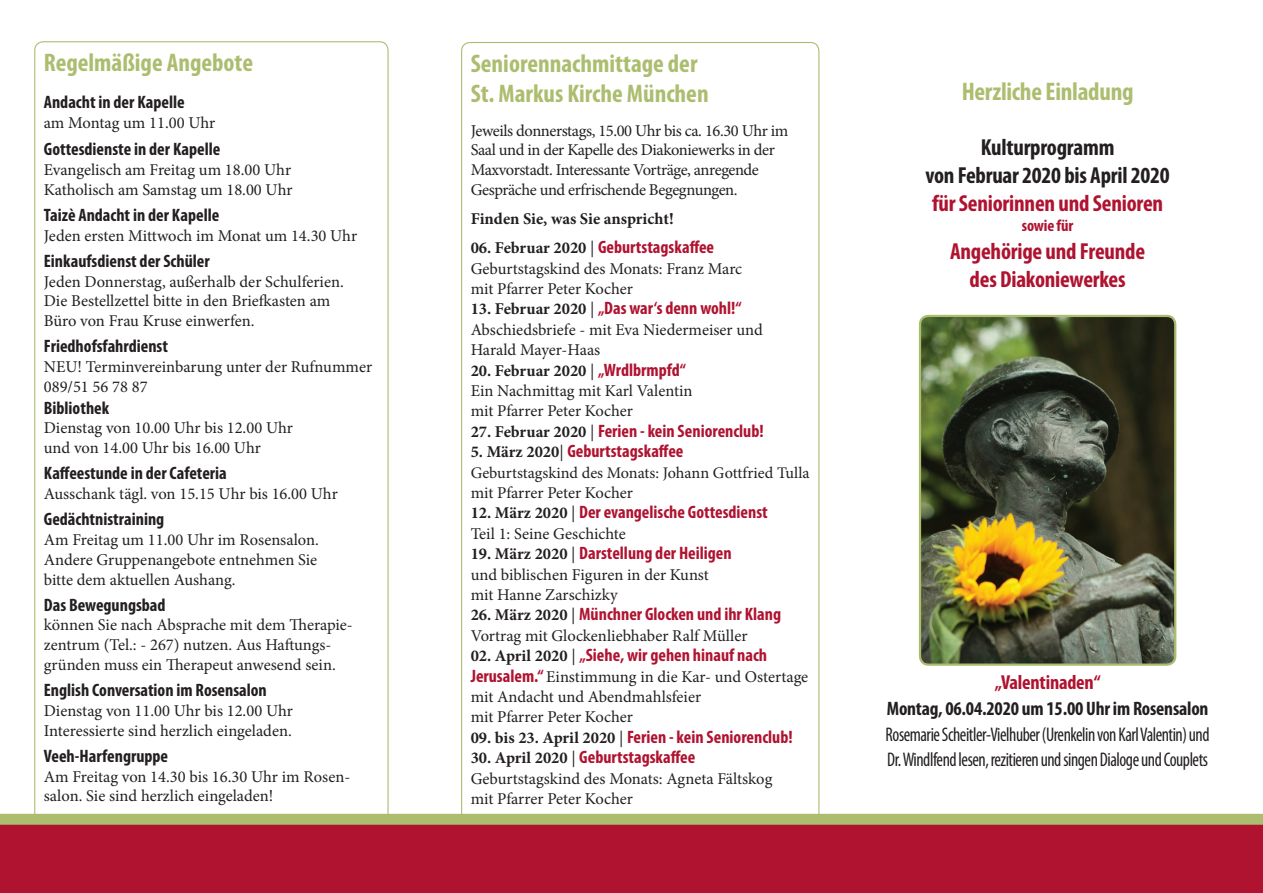
<style>
.page{position:relative;width:1263px;height:893px;background:#fff}
.page>*{position:absolute;margin:0;border:0;box-sizing:border-box;transform-origin:0 0}
.t1{font:700 condensed 25.5px/30px "Myriad Pro";color:#adbd70}
.t2{font:700 condensed 23.25px/27.9px "Myriad Pro";letter-spacing:-.01em;color:#231f20}
.t3{font:700 condensed 23.25px "Myriad Pro";letter-spacing:-.01em;color:#af1330}
.t4{font:700 condensed 20.25px "Myriad Pro";letter-spacing:-.01em;color:#af1330}
.t5{font:condensed 19.8px/25.5px "Myriad Pro";letter-spacing:-.025em;color:#231f20;scale:.91 1}
.t6{font:700 condensed 19.5px "Myriad Pro";letter-spacing:-.01em;color:#231f20}
.t7{font:700 condensed 18px "Myriad Pro";color:#af1330}
.t8{font:700 condensed 18px "Myriad Pro";color:#231f20}
.t9{font:16.5px/19.8px "Minion Pro";letter-spacing:-.005em;color:#231f20}
.t10{font:16.5px/19.8px "Minion Pro";letter-spacing:-.025em;color:#231f20}
.t11{font:700 16.5px "Minion Pro";color:#231f20}
.t12{font:700 condensed 16.5px "Myriad Pro";letter-spacing:-.01em;color:#af1330}
.t13{font:16.2px "Minion Pro";color:#231f20}
.s1{font-family:"Minion Pro";font-stretch:normal;font-size:16.5px;color:#231f20}
.s2{font-family:"Minion Pro";font-weight:400;font-stretch:normal;font-size:16.5px;color:#231f20}
.s3{font-weight:700}
.s4{font-family:"Myriad Pro";font-weight:700;font-stretch:condensed;font-size:18px;color:#af1330}
.s5{color:#af1330}
</style>
<div class="page">
<div style="left:0;top:825px;width:1263px;height:68px;background:#af1330"></div>
<svg style="left:0;top:814px;width:1263px;height:11px;background:#adb86e"></svg>
<img style="left:920px;top:316px;width:255px;height:349px">
<div style="left:919px;top:315px;width:257px;height:351px;border:2px solid #adbd70;border-radius:9px"></div>
<p class="t1" style="left:44px;top:47px;width:211px">Regelmäßige Angebote</p>
<p class="t8" style="left:44px;top:91px;width:142px">Andacht in der Kapelle</p>
<p class="t9" style="left:44px;top:113px;width:173px">am Montag um 11.00 Uhr</p>
<p class="t8" style="left:44px;top:138px;width:178px">Gottesdienste in der Kapelle</p>
<p class="t9" style="left:44px;top:160px;width:249px">Evangelisch am Freitag um 18.00 Uhr</p>
<p class="t9" style="left:44px;top:180px;width:250px">Katholisch am Samstag um 18.00 Uhr</p>
<p class="t8" style="left:44px;top:204px;width:177px">Taizè Andacht in der Kapelle</p>
<p class="t9" style="left:44px;top:226px;width:315px">Jeden ersten Mittwoch im Monat um 14.30 Uhr</p>
<p class="t8" style="left:44px;top:250px;width:167px">Einkaufsdienst der Schüler</p>
<p class="t9" style="left:44px;top:271px;width:301px">Jeden Donnerstag, außerhalb der Schulferien.<br>Die Bestellzettel bitte in den Briefkasten am<br>Büro von Frau Kruse einwerfen.</p>
<p class="t8" style="left:44px;top:335px;width:126px">Friedhofsfahrdienst</p>
<p class="t9" style="left:44px;top:357px;width:330px">NEU! Terminvereinbarung unter der Rufnummer<br>089/51 56 78 87</p>
<p class="t8" style="left:44px;top:396px;width:67px">Bibliothek</p>
<p class="t9" style="left:44px;top:418px;width:251px">Dienstag von 10.00 Uhr bis 12.00 Uhr</p>
<p class="t9" style="left:44px;top:438px;width:219px">und von 14.00 Uhr bis 16.00 Uhr</p>
<p class="t8" style="left:44px;top:462px;width:185px">Kaffeestunde in der Cafeteria</p>
<p class="t9" style="left:44px;top:484px;width:296px">Ausschank tägl. von 15.15 Uhr bis 16.00 Uhr</p>
<p class="t8" style="left:44px;top:508px;width:122px">Gedächtnistraining</p>
<p class="t9" style="left:44px;top:530px;width:277px;text-align:justify">Am Freitag um 11.00 Uhr im Rosensalon.<br>Andere Gruppenangebote entnehmen Sie bitte dem aktuellen Aushang.</p>
<p class="t8" style="left:44px;top:593px;width:123px">Das Bewegungsbad</p>
<p class="t9" style="left:44px;top:615px;width:310px">können Sie nach Absprache mit dem Therapie&shy;zentrum (Tel.: - 267) nutzen. Aus Haftungs-</p>
<p class="t9" style="left:44px;top:655px;width:293px">gründen muss ein Therapeut anwesend sein.</p>
<p class="t8" style="left:44px;top:679px;width:225px">English Conversation im Rosensalon</p>
<p class="t9" style="left:44px;top:701px;width:251px">Dienstag von 11.00 Uhr bis 12.00 Uhr</p>
<p class="t9" style="left:44px;top:721px;width:249px">Interessierte sind herzlich eingeladen.</p>
<p class="t8" style="left:44px;top:745px;width:126px">Veeh-Harfengruppe</p>
<p class="t9" style="left:44px;top:766px;width:308px">Am Freitag von 14.30 bis 16.30 Uhr im Rosen&shy;salon. Sie sind herzlich eingeladen!</p>
<p class="t1" style="left:471px;top:48px;width:239px">Seniorennachmittage der<br>St. Markus Kirche München</p>
<p class="t10" style="left:471px;top:120px;width:319px">Jeweils donnerstags, 15.00 Uhr bis ca. 16.30 Uhr im Saal und in der Kapelle des Diakoniewerks in der Maxvorstadt. Interessante Vorträge, anregende Gespräche und erfrischende Begegnungen.</p>
<p class="t11" style="left:471px;top:207px;width:205px">Finden Sie, was Sie anspricht!</p>
<p class="t7" style="left:471px;top:236px;width:245px"><span class="s1">06. Februar 2020</span> <span class="s2">|</span> Geburtstagskaffee</p>
<p class="t9" style="left:471px;top:258px;width:273px;line-height:20.4px">Geburtstagskind des Monats: Franz Marc mit Pfarrer Peter Kocher</p>
<p class="t7" style="left:471px;top:297px;width:272px"><span class="s1">13. Februar 2020</span> <span class="s2">|</span> „Das war‘s denn wohl!“</p>
<p class="t9" style="left:471px;top:319px;width:294px;line-height:20.4px">Abschiedsbriefe - mit Eva Niedermeiser und<br>Harald Mayer-Haas</p>
<p class="t9" style="left:471px;top:360px;width:223px;line-height:20.4px"><span class="s3">20. Februar 2020</span> | <span class="s4">„Wrdlbrmpfd“<br></span>Ein Nachmittag mit Karl Valentin</p>
<p class="t9" style="left:471px;top:401px;width:164px">mit Pfarrer Peter Kocher</p>
<p class="t7" style="left:471px;top:419px;width:295px"><span class="s1">27. Februar 2020</span> <span class="s2">|</span> Ferien - kein Seniorenclub!</p>
<p class="t7" style="left:471px;top:440px;width:214px"><span class="s1">5. März 2020</span><span class="s2">|</span> Geburtstagskaffee</p>
<p class="t13" style="left:471px;top:461px;width:340px">Geburtstagskind des Monats: Johann Gottfried Tulla</p>
<p class="t9" style="left:471px;top:483px;width:164px">mit Pfarrer Peter Kocher</p>
<p class="t7" style="left:471px;top:501px;width:299px"><span class="s1">12. März 2020</span> <span class="s2">|</span> Der evangelische Gottesdienst</p>
<p class="t9" style="left:471px;top:524px;width:157px">Teil 1: Seine Geschichte</p>
<p class="t7" style="left:471px;top:542px;width:262px"><span class="s1">19. März 2020</span> <span class="s2">|</span> Darstellung der Heiligen</p>
<p class="t9" style="left:471px;top:564px;width:240px">und biblischen Figuren in der Kunst</p>
<p class="t9" style="left:471px;top:585px;width:148px">mit Hanne Zarschizky</p>
<p class="t7" style="left:471px;top:603px;width:312px"><span class="s1">26. März 2020</span> <span class="s2">|</span> Münchner Glocken und ihr Klang</p>
<p class="t9" style="left:471px;top:626px;width:278px">Vortrag mit Glockenliebhaber Ralf Müller</p>
<p class="t7" style="left:471px;top:644px;width:298px"><span class="s1">02. April 2020</span> <span class="s2">|</span> „Siehe, wir gehen hinauf nach</p>
<p class="t9" style="left:471px;top:666px;width:339px;line-height:20.4px"><span class="s4">Jerusalem.“</span> Einstimmung in die Kar- und Ostertage mit Andacht und Abendmahlsfeier</p>
<p class="t9" style="left:471px;top:707px;width:164px">mit Pfarrer Peter Kocher</p>
<p class="t7" style="left:471px;top:725px;width:323px"><span class="s1">09. bis 23. April 2020</span> <span class="s2">|</span> Ferien - kein Seniorenclub!</p>
<p class="t7" style="left:471px;top:746px;width:226px"><span class="s1">30. April 2020</span> <span class="s2">|</span> Geburtstagskaffee</p>
<p class="t9" style="left:471px;top:768px;width:303px;line-height:20.4px">Geburtstagskind des Monats: Agneta Fältskog mit Pfarrer Peter Kocher</p>
<p class="t1" style="left:962px;top:76px;width:173px">Herzliche Einladung</p>
<p class="t2" style="left:981px;top:133px;width:135px">Kulturprogramm</p>
<p class="t2" style="left:925px;top:161px;width:246px">von Februar 2020 bis April 2020 <span class="s5">für Seniorinnen und Senioren</span></p>
<p class="t12" style="left:1022px;top:215px;width:53px">sowie für</p>
<p class="t3" style="left:950px;top:237px;width:197px">Angehörige und Freunde</p>
<p class="t3" style="left:970px;top:265px;width:157px">des Diakoniewerkes</p>
<p class="t4" style="left:995px;top:670px;width:107px">„Valentinaden“</p>
<p class="t6" style="left:887px;top:697px;width:323px">Montag, 06.04.2020 um 15.00 Uhr im Rosensalon</p>
<p class="t5" style="left:886px;top:721px;width:358px">Rosemarie Scheitler-Vielhuber (Urenkelin von Karl Valentin) und<br>Dr. Windlfend lesen, rezitieren und singen Dialoge und Couplets</p>
</div>
